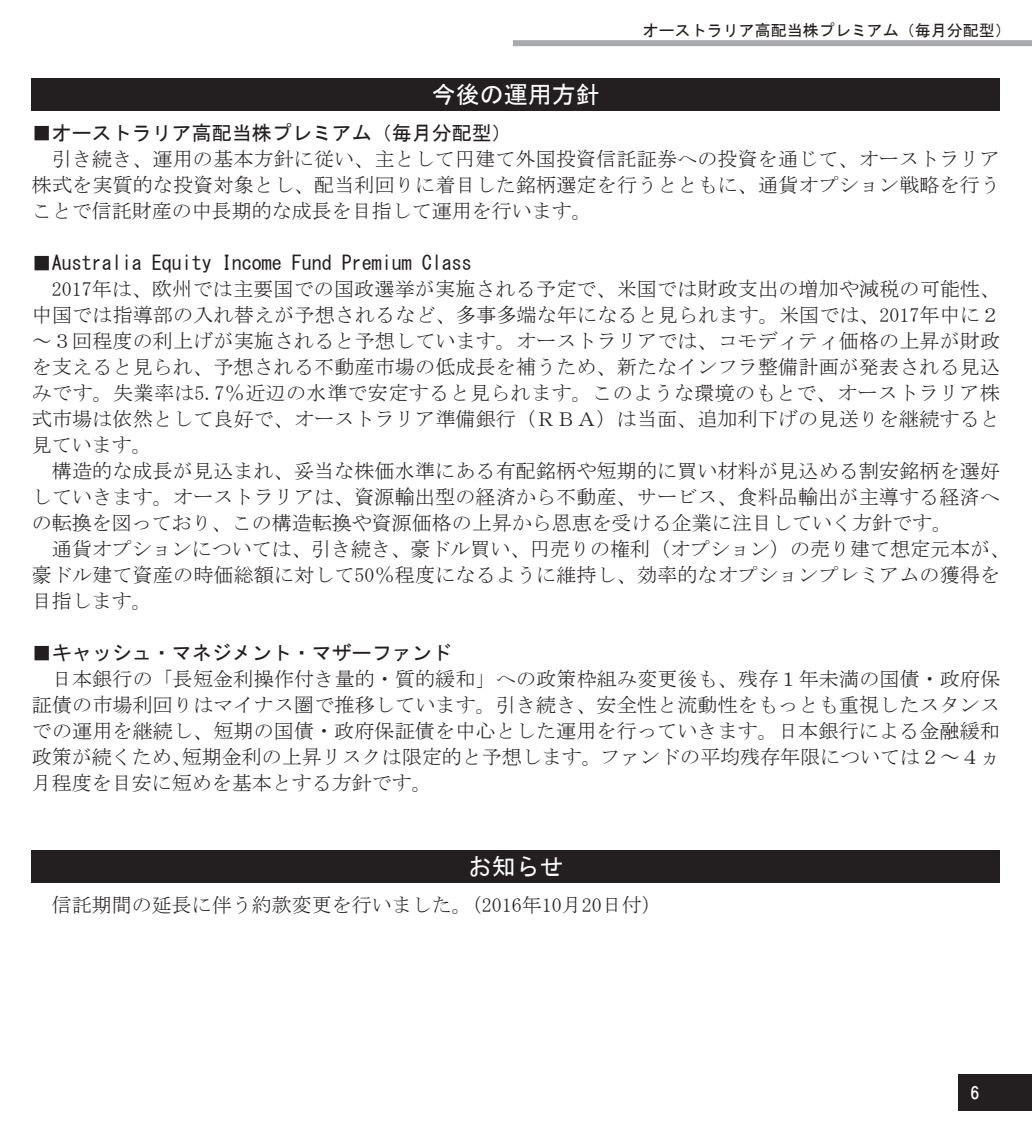
<style>
.page{position:relative;width:1032px;height:1134px;background:#fff}
.page>*{position:absolute;margin:0;border:0;box-sizing:border-box;transform-origin:0 0}
.t1{font:24px "MS Gothic";color:#fff}
.t2{font:20px/26px "MS Mincho";color:#231f20;text-align:justify}
.t3{font:20px "MS Gothic";color:#231f20}
.t4{font:16.6px "HGS Gothic E";color:#fff}
.t5{font:16px "MS Gothic";color:#231f20}
</style>
<div class="page">
<div style="left:958px;top:1074px;width:74px;height:37px;background:#231f20"></div>
<div style="left:513px;top:40px;width:519px;height:6px;background:#a8a9ad"></div>
<div style="left:32px;top:78px;width:968px;height:32px;background:#231f20"></div>
<div style="left:32px;top:851px;width:968px;height:32px;background:#231f20"></div>
<p class="t1" style="left:432px;top:82px;width:169px">今後の運用方針</p>
<p class="t5" style="left:643px;top:23px;width:369px">オーストラリア高配当株プレミアム（毎月分配型）</p>
<p class="t3" style="left:32px;top:123px;width:482px">■オーストラリア高配当株プレミアム（毎月分配型）</p>
<p class="t2" style="left:32px;top:146px;width:970px;text-indent:20px">引き続き、運用の基本方針に従い、主として円建て外国投資信託証券への投資を通じて、オーストラリア株式を実質的な投資対象とし、配当利回りに着目した銘柄選定を行うとともに、通貨オプション戦略を行うことで信託財産の中長期的な成長を目指して運用を行います。</p>
<p class="t3" style="left:32px;top:253px;width:442px">■Australia Equity Income Fund Premium Class</p>
<p class="t2" style="left:32px;top:276px;width:970px;text-indent:20px">2017年は、欧州では主要国での国政選挙が実施される予定で、米国では財政支出の増加や減税の可能性、中国では指導部の入れ替えが予想されるなど、多事多端な年になると見られます。米国では、2017年中に２～３回程度の利上げが実施されると予想しています。オーストラリアでは、コモディティ価格の上昇が財政を支えると見られ、予想される不動産市場の低成長を補うため、新たなインフラ整備計画が発表される見込みです。失業率は5.7％近辺の水準で安定すると見られます。このような環境のもとで、オーストラリア株式市場は依然として良好で、オーストラリア準備銀行（ＲＢＡ）は当面、追加利下げの見送りを継続すると見ています。</p>
<p class="t2" style="left:32px;top:458px;width:970px;text-indent:20px">構造的な成長が見込まれ、妥当な株価水準にある有配銘柄や短期的に買い材料が見込める割安銘柄を選好していきます。オーストラリアは、資源輸出型の経済から不動産、サービス、食料品輸出が主導する経済への転換を図っており、この構造転換や資源価格の上昇から恩恵を受ける企業に注目していく方針です。</p>
<p class="t2" style="left:32px;top:536px;width:980px;text-align:left;text-indent:20px">通貨オプションについては、引き続き、豪ドル買い、円売りの権利（オプション）の売り建て想定元本が、豪ドル建て資産の時価総額に対して50％程度になるように維持し、効率的なオプションプレミアムの獲得を目指します。</p>
<p class="t3" style="left:32px;top:643px;width:422px">■キャッシュ・マネジメント・マザーファンド</p>
<p class="t2" style="left:32px;top:666px;width:970px;text-indent:20px">日本銀行の「長短金利操作付き量的・質的緩和」への政策枠組み変更後も、残存１年未満の国債・政府保証債の市場利回りはマイナス圏で推移しています。引き続き、安全性と流動性をもっとも重視したスタンスでの運用を継続し、短期の国債・政府保証債を中心とした運用を行っていきます。日本銀行による金融緩和政策が続くため、短期金利の上昇リスクは限定的と予想します。ファンドの平均残存年限については２～４ヵ月程度を目安に短めを基本とする方針です。</p>
<p class="t1" style="left:468px;top:855px;width:97px">お知らせ</p>
<p class="t2" style="left:32px;top:892px;width:632px">　信託期間の延長に伴う約款変更を行いました。（2016年10月20日付）</p>
<p class="t4" style="left:970px;top:1085px;width:11px">6</p>
</div>
